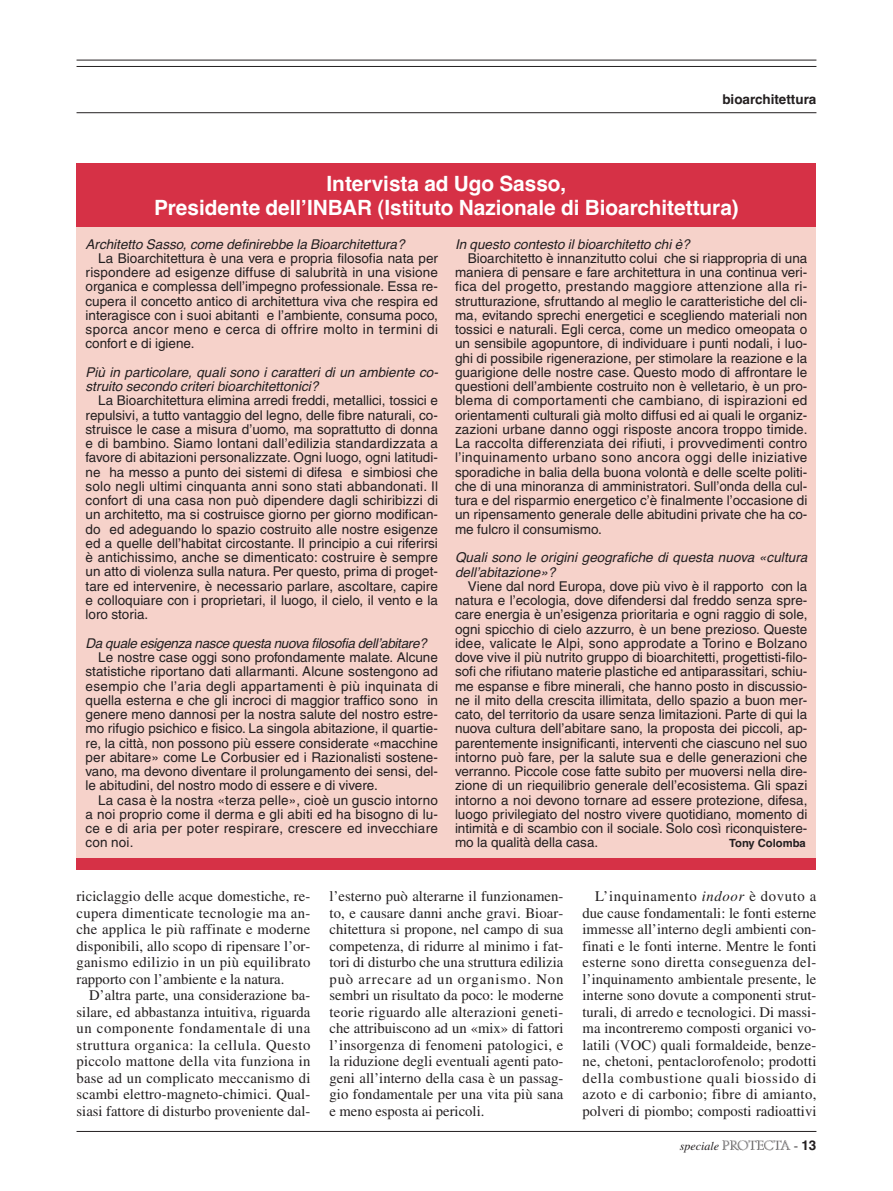
<style>
.page{position:relative;width:893px;height:1191px;background:#fff}
.page>*{position:absolute;margin:0;border:0;box-sizing:border-box;transform-origin:0 0}
.t1{font:700 21px/24px "Helvetica";color:#fff;text-align:center}
.t2{font:14.7px/16.5px "Times";color:#231f20;text-align:justify}
.t3{font:13.5px/14.2px "Helvetica";color:#231f20;text-align:justify}
.t4{font:italic 13.5px/14.2px "Helvetica";color:#231f20}
.t5{font:italic 13.5px "Helvetica";letter-spacing:-.02em;color:#231f20}
.t6{font:700 13.5px "Helvetica";color:#231f20}
.t7{font:italic 12px "Times";color:#231f20}
.t8{font:700 11.25px "Helvetica";color:#231f20}
.s1{font-style:italic}
.s2{font-family:"Augustea Inline";font-style:normal;font-size:12.75px}
.s3{font-style:normal;font-size:13.5px}
.s4{font-family:"Helvetica";font-weight:700;font-style:normal;font-size:13.5px}
</style>
<div class="page">
<hr style="left:77px;top:60px;width:739px;height:1px;background:#231f20">
<hr style="left:77px;top:66px;width:739px;height:1px;background:#231f20">
<hr style="left:77px;top:112px;width:739px;height:1px;background:#231f20">
<hr style="left:77px;top:1131px;width:739px;height:1px;background:#231f20">
<div style="left:77px;top:164px;width:739px;height:706px;background:#d63146"></div>
<div style="left:77px;top:227px;width:739px;height:631px;background:#f6d2ca"></div>
<p class="t6" style="left:722px;top:95px;width:96px">bioarchitettura</p>
<h1 class="t1" style="left:154px;top:173px;width:586px">Intervista ad Ugo Sasso,<br>Presidente dellʼINBAR (Istituto Nazionale di Bioarchitettura)</h1>
<p class="t4" style="left:86px;top:238px;width:321px">Architetto Sasso, come definirebbe la Bioarchitettura?</p>
<p class="t3" style="left:86px;top:252px;width:354px;text-indent:13px">La Bioarchitettura è una vera e propria filosofia nata per rispondere ad esigenze diffuse di salubrità in una visione organica e complessa dell’impegno professionale. Essa re&shy;cupera il concetto antico di architettura viva che respira ed interagisce con i suoi abitanti e l’ambiente, consuma poco, sporca ancor meno e cerca di offrire molto in termini di confort e di igiene.</p>
<p class="t4" style="left:86px;top:366px;width:354px">Più in particolare, quali sono i caratteri di un ambiente co&shy;struito secondo criteri bioarchitettonici?</p>
<p class="t3" style="left:86px;top:395px;width:354px;text-indent:13px">La Bioarchitettura elimina arredi freddi, metallici, tossici e repulsivi, a tutto vantaggio del legno, delle fibre naturali, co&shy;struisce le case a misura d’uomo, ma soprattutto di donna e di bambino. Siamo lontani dall’edilizia standardizzata a favore di abitazioni personalizzate. Ogni luogo, ogni latitudi&shy;ne ha messo a punto dei sistemi di difesa e simbiosi che solo negli ultimi cinquanta anni sono stati abbandonati. Il confort di una casa non può dipendere dagli schiribizzi di un architetto, ma si costruisce giorno per giorno modifican&shy;do ed adeguando lo spazio costruito alle nostre esigenze ed a quelle dell’habitat circostante. Il principio a cui riferirsi è antichissimo, anche se dimenticato: costruire è sempre un atto di violenza sulla natura. Per questo, prima di proget&shy;tare ed intervenire, è necessario parlare, ascoltare, capire e colloquiare con i proprietari, il luogo, il cielo, il vento e la loro storia.</p>
<p class="t5" style="left:86px;top:638px;width:343px">Da quale esigenza nasce questa nuova filosofia dellʼabitare?</p>
<p class="t3" style="left:86px;top:651px;width:354px;text-indent:13px">Le nostre case oggi sono profondamente malate. Alcune statistiche riportano dati allarmanti. Alcune sostengono ad esempio che l’aria degli appartamenti è più inquinata di quella esterna e che gli incroci di maggior traffico sono in genere meno dannosi per la nostra salute del nostro estre&shy;mo rifugio psichico e fisico. La singola abitazione, il quartie&shy;re, la città, non possono più essere considerate «macchine per abitare» come Le Corbusier ed i Razionalisti sostene&shy;vano, ma devono diventare il prolungamento dei sensi, del&shy;le abitudini, del nostro modo di essere e di vivere.</p>
<p class="t3" style="left:86px;top:794px;width:354px;text-indent:13px">La casa è la nostra «terza pelle», cioè un guscio intorno a noi proprio come il derma e gli abiti ed ha bisogno di lu&shy;ce e di aria per poter respirare, crescere ed invecchiare con noi.</p>
<p class="t4" style="left:455px;top:238px;width:236px">In questo contesto il bioarchitetto chi è?</p>
<p class="t3" style="left:455px;top:252px;width:354px;text-indent:13px">Bioarchitetto è innanzitutto colui che si riappropria di una maniera di pensare e fare architettura in una continua veri&shy;fica del progetto, prestando maggiore attenzione alla ri&shy;strutturazione, sfruttando al meglio le caratteristiche del cli&shy;ma, evitando sprechi energetici e scegliendo materiali non tossici e naturali. Egli cerca, come un medico omeopata o un sensibile agopuntore, di individuare i punti nodali, i luo&shy;ghi di possibile rigenerazione, per stimolare la reazione e la guarigione delle nostre case. Questo modo di affrontare le questioni dell’ambiente costruito non è velletario, è un pro&shy;blema di comportamenti che cambiano, di ispirazioni ed orientamenti culturali già molto diffusi ed ai quali le organiz&shy;zazioni urbane danno oggi risposte ancora troppo timide.<br>La raccolta differenziata dei rifiuti, i provvedimenti contro l’inquinamento urbano sono ancora oggi delle iniziative sporadiche in balia della buona volontà e delle scelte politi&shy;che di una minoranza di amministratori. Sull’onda della cul&shy;tura e del risparmio energetico c’è finalmente l’occasione di un ripensamento generale delle abitudini private che ha co&shy;me fulcro il consumismo.</p>
<p class="t4" style="left:455px;top:551px;width:354px">Quali sono le origini geografiche di questa nuova «cultura dellʼabitazione»?</p>
<p class="t3" style="left:455px;top:580px;width:354px;text-indent:13px">Viene dal nord Europa, dove più vivo è il rapporto con la natura e l’ecologia, dove difendersi dal freddo senza spre&shy;care energia è un’esigenza prioritaria e ogni raggio di sole, ogni spicchio di cielo azzurro, è un bene prezioso. Queste idee, valicate le Alpi, sono approdate a Torino e Bolzano dove vive il più nutrito gruppo di bioarchitetti, progettisti-filo&shy;sofi che rifiutano materie plastiche ed antiparassitari, schiu&shy;me espanse e fibre minerali, che hanno posto in discussio&shy;ne il mito della crescita illimitata, dello spazio a buon mer&shy;cato, del territorio da usare senza limitazioni. Parte di qui la nuova cultura dell’abitare sano, la proposta dei piccoli, ap&shy;parentemente insignificanti, interventi che ciascuno nel suo intorno può fare, per la salute sua e delle generazioni che verranno. Piccole cose fatte subito per muoversi nella dire&shy;zione di un riequilibrio generale dell’ecosistema. Gli spazi intorno a noi devono tornare ad essere protezione, difesa, luogo privilegiato del nostro vivere quotidiano, momento di intimità e di scambio con il sociale. Solo così riconquistere&shy;mo la qualità della casa.</p>
<p class="t8" style="left:729px;top:839px;width:78px">Tony Colomba</p>
<p class="t2" style="left:77px;top:889px;width:235px">riciclaggio delle acque domestiche, re&shy;cupera dimenticate tecnologie ma an&shy;che applica le più raffinate e moderne disponibili, allo scopo di ripensare l’or&shy;ganismo edilizio in un più equilibrato rapporto con l’ambiente e la natura.</p>
<p class="t2" style="left:77px;top:988px;width:235px;text-indent:13px">D’altra parte, una considerazione ba&shy;silare, ed abbastanza intuitiva, riguarda un componente fondamentale di una struttura organica: la cellula. Questo piccolo mattone della vita funziona in base ad un complicato meccanismo di scambi elettro-magneto-chimici. Qual&shy;siasi fattore di disturbo proveniente dal-</p>
<p class="t2" style="left:330px;top:889px;width:236px">l’esterno può alterarne il funzionamen&shy;to, e causare danni anche gravi. Bioar&shy;chitettura si propone, nel campo di sua competenza, di ridurre al minimo i fat&shy;tori di disturbo che una struttura edilizia può arrecare ad un organismo. Non sembri un risultato da poco: le moderne teorie riguardo alle alterazioni geneti&shy;che attribuiscono ad un «mix» di fattori l’insorgenza di fenomeni patologici, e la riduzione degli eventuali agenti pato&shy;geni all’interno della casa è un passag&shy;gio fondamentale per una vita più sana e meno esposta ai pericoli.</p>
<p class="t2" style="left:583px;top:889px;width:235px;text-indent:13px">L’inquinamento <span class="s1">indoor</span> è dovuto a due cause fondamentali: le fonti esterne immesse all’interno degli ambienti con&shy;finati e le fonti interne. Mentre le fonti esterne sono diretta conseguenza del&shy;l’inquinamento ambientale presente, le interne sono dovute a componenti strut&shy;turali, di arredo e tecnologici. Di massi&shy;ma incontreremo composti organici vo&shy;latili (VOC) quali formaldeide, benze&shy;ne, chetoni, pentaclorofenolo; prodotti della combustione quali biossido di azoto e di carbonio; fibre di amianto, polveri di piombo; composti radioattivi</p>
<p class="t7" style="left:680px;top:1142px;width:138px">speciale <span class="s2">PROTECTA</span> <span class="s3">-</span> <span class="s4">13</span></p>
</div>
